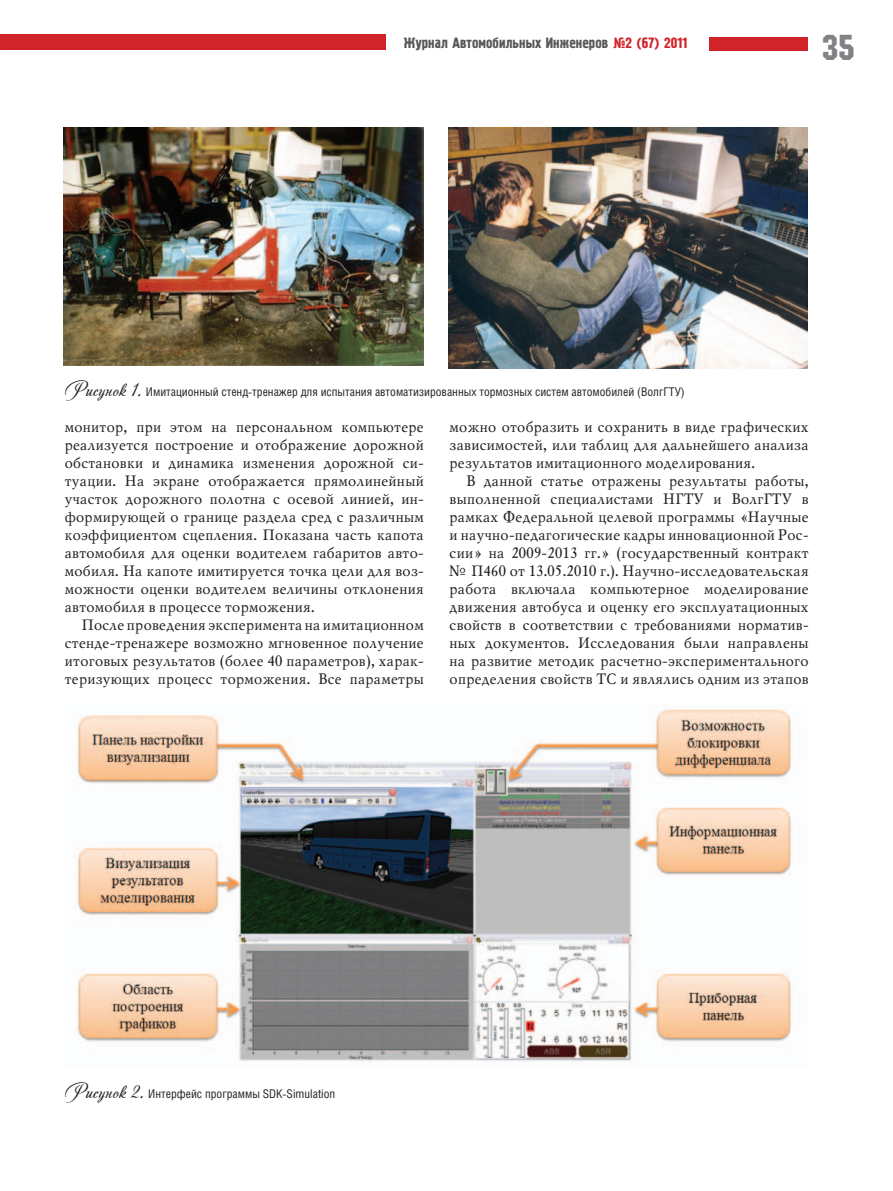
<style>
.page{position:relative;width:893px;height:1191px;background:#fff}
.page>*{position:absolute;margin:0;border:0;box-sizing:border-box;transform-origin:0 0}
.t1{font:36px "Machine C";color:#808285}
.TEXT{font:15px/18px "Mysl C";color:#231f20;text-align:justify}
.t2{font:15px "Pollock 1 C";color:#57585a}
.PODPIS{font:12px "Helios Cond";color:#231f20}
.s1{color:#d1232a}
.s2{font-family:"Andantinoscript";font-size:21px}
</style>
<div class="page">
<div style="left:0;top:34px;width:386px;height:16px;background:#d1232a"></div>
<div style="left:709px;top:38px;width:99px;height:13px;background:#d1232a"></div>
<img style="left:64px;top:128px;width:359px;height:238px">
<img style="left:449px;top:128px;width:359px;height:240px">
<img style="left:77px;top:709px;width:714px;height:353px">
<p class="t2" style="left:404px;top:34px;width:285px">Журнал Автомобильных Инженеров <span class="s1">№2 (67) 2011</span></p>
<h1 class="t1" style="left:822px;top:27px;width:34px">35</h1>
<p class="PODPIS" style="left:64px;top:385px;width:622px"><span class="s2">Рисунок 1.</span> Имитационный стенд-тренажер для испытания автоматизированных тормозных систем автомобилей (ВолгГТУ)</p>
<p class="TEXT" style="left:64px;top:418px;width:361px">монитор, при этом на персональном компьютере реализуется построение и отображение дорожной обстановки и динамика изменения дорожной си&shy;туации. На экране отображается прямолинейный участок дорожного полотна с осевой линией, ин&shy;формирующей о границе раздела сред с различным коэффициентом сцепления. Показана часть капота автомобиля для оценки водителем габаритов авто&shy;мобиля. На капоте имитируется точка цели для воз&shy;можности оценки водителем величины отклонения автомобиля в процессе торможения.</p>
<p class="TEXT" style="left:64px;top:616px;width:361px;text-indent:17px">После проведения эксперимента на имитационном стенде-тренажере возможно мгновенное получение итоговых результатов (более 40 параметров), харак&shy;теризующих процесс торможения. Все параметры</p>
<p class="TEXT" style="left:449px;top:418px;width:361px">можно отобразить и сохранить в виде графических зависимостей, или таблиц для дальнейшего анализа результатов имитационного моделирования.</p>
<p class="TEXT" style="left:449px;top:472px;width:361px;text-indent:17px">В данной статье отражены результаты работы, выполненной специалистами НГТУ и ВолгГТУ в рамках Федеральной целевой программы «Научные и научно-педагогические кадры инновационной Рос&shy;сии» на 2009-2013 гг.» (государственный контракт № П460 от 13.05.2010 г.). Научно-исследовательская работа включала компьютерное моделирование движения автобуса и оценку его эксплуатационных свойств в соответствии с требованиями норматив&shy;ных документов. Исследования были направлены на развитие методик расчетно-экспериментального определения свойств ТС и являлись одним из этапов</p>
<p class="PODPIS" style="left:64px;top:1087px;width:273px"><span class="s2">Рисунок 2.</span> Интерфейс программы SDK-Simulation</p>
</div>
